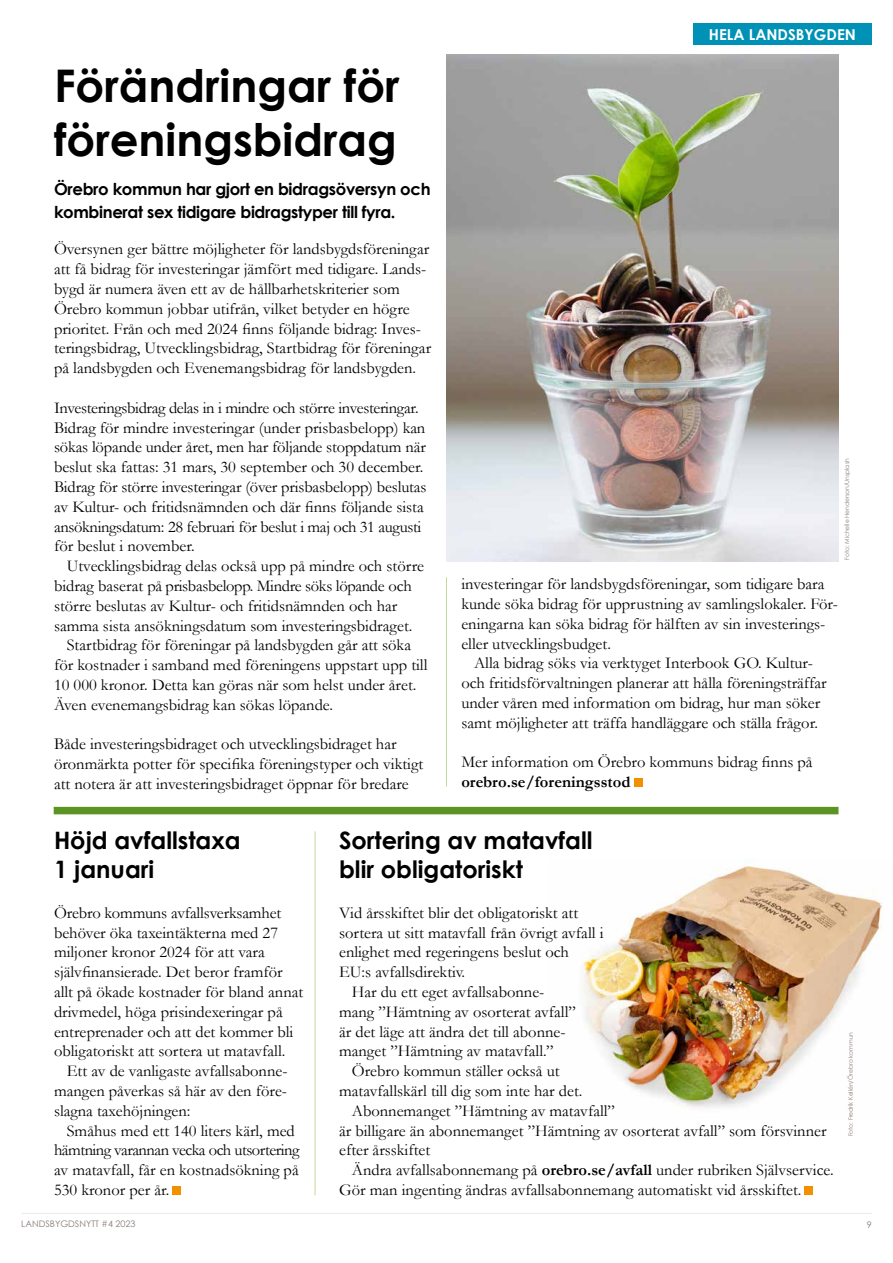
<style>
.page{position:relative;width:893px;height:1263px;background:#fff}
.page>*{position:absolute;margin:0;border:0;box-sizing:border-box;transform-origin:0 0}
.t1{font:700 45px/54px "Century Gothic";color:#000}
.t2{font:700 24px/28.8px "Century Gothic";color:#000}
.t3{font:16.5px/19.8px "Garamond";color:#000}
.t4{font:700 16.5px/22.5px "Century Gothic";letter-spacing:-.02em;color:#000}
.t5{font:16.5px/19.8px "Garamond";letter-spacing:-.02em;color:#000}
.t6{font:700 16.5px "Garamond";color:#000}
.t7{font:700 15px "Century Gothic";color:#fff}
.t8{font:9px "Century Gothic";color:#887c77}
.t9{font:6px "Century Gothic";color:#887c77}
.s1{font-weight:700}
</style>
<div class="page">
<hr style="left:21px;top:1213px;width:851px;height:1px;background:#eceae6">
<hr style="left:446px;top:577px;width:1px;height:210px;background:#c1da98">
<div style="left:634px;top:778px;width:9px;height:9px;background:#f39000"></div>
<div style="left:54px;top:807px;width:784px;height:7px;background:#5c9424"></div>
<hr style="left:315px;top:831px;width:1px;height:364px;background:#c1da98">
<div style="left:172px;top:1186px;width:9px;height:9px;background:#f39000"></div>
<div style="left:804px;top:1186px;width:9px;height:9px;background:#f39000"></div>
<div style="left:693px;top:23px;width:179px;height:22px;background:#0092b6"></div>
<img style="left:446px;top:54px;width:393px;height:507px">
<img style="left:582px;top:865px;width:301px;height:243px">
<p class="t1" style="left:54px;top:57px;width:347px">Förändringar för föreningsbidrag</p>
<p class="t4" style="left:54px;top:178px;width:378px">Örebro kommun har gjort en bidragsöversyn och kombinerat sex tidigare bidragstyper till fyra.</p>
<p class="t3" style="left:54px;top:239px;width:377px">Översynen ger bättre möjligheter för landsbygdsföreningar att få bidrag för investeringar jämfört med tidigare. Lands&shy;bygd är numera även ett av de hållbarhetskriterier som Örebro kommun jobbar utifrån, vilket betyder en högre</p>
<p class="t3" style="left:54px;top:318px;width:368px">prioritet. Från och med 2024 finns följande bidrag: Inves-</p>
<p class="t3" style="left:54px;top:338px;width:379px">teringsbidrag, Utvecklingsbidrag, Startbidrag för föreningar på landsbygden och Evenemangsbidrag för landsbygden.</p>
<p class="t3" style="left:54px;top:397px;width:374px">Investeringsbidrag delas in i mindre och större investeringar.<br>Bidrag för mindre investeringar (under prisbasbelopp) kan sökas löpande under året, men har följande stoppdatum när beslut ska fattas: 31 mars, 30 september och 30 december.<br>Bidrag för större investeringar (över prisbasbelopp) beslutas</p>
<p class="t3" style="left:54px;top:496px;width:371px">av Kultur- och fritidsnämnden och där finns följande sista</p>
<p class="t5" style="left:54px;top:516px;width:369px">ansökningsdatum: 28 februari för beslut i maj och 31 augusti för beslut i november.</p>
<p class="t3" style="left:54px;top:556px;width:372px;text-indent:13px">Utvecklingsbidrag delas också upp på mindre och större bidrag baserat på prisbasbelopp. Mindre söks löpande och större beslutas av Kultur- och fritidsnämnden och har samma sista ansökningsdatum som investeringsbidraget.</p>
<p class="t3" style="left:54px;top:635px;width:375px;text-indent:13px">Startbidrag för föreningar på landsbygden går att söka för kostnader i samband med föreningens uppstart upp till 10 000 kronor. Detta kan göras när som helst under året.<br>Även evenemangsbidrag kan sökas löpande.</p>
<p class="t3" style="left:54px;top:734px;width:344px">Både investeringsbidraget och utvecklingsbidraget har</p>
<p class="t3" style="left:54px;top:754px;width:371px">öronmärkta potter för specifika föreningstyper och viktigt</p>
<p class="t3" style="left:54px;top:774px;width:356px">att notera är att investeringsbidraget öppnar för bredare</p>
<p class="t7" style="left:709px;top:25px;width:148px">HELA LANDSBYGDEN</p>
<p class="t9" style="left:843px;top:560px;width:103px;rotate:-90deg">Foto: Micheile Henderson/Unsplash</p>
<p class="t3" style="left:461px;top:574px;width:365px">investeringar för landsbygdsföreningar, som tidigare bara</p>
<p class="t3" style="left:461px;top:594px;width:378px">kunde söka bidrag för upprustning av samlingslokaler. För&shy;eningarna kan söka bidrag för hälften av sin investerings-</p>
<p class="t3" style="left:461px;top:633px;width:151px">eller utvecklingsbudget.</p>
<p class="t3" style="left:461px;top:653px;width:367px;text-align:center">Alla bidrag söks via verktyget Interbook GO. Kultur&shy;och fritidsförvaltningen planerar att hålla föreningsträffar under våren med information om bidrag, hur man söker samt möjligheter att träffa handläggare och ställa frågor.</p>
<p class="t3" style="left:461px;top:752px;width:353px">Mer information om Örebro kommuns bidrag finns på</p>
<p class="t6" style="left:461px;top:772px;width:171px">orebro.se/foreningsstod</p>
<p class="t2" style="left:54px;top:826px;width:188px">Höjd avfallstaxa<br>1 januari</p>
<p class="t3" style="left:54px;top:902px;width:229px">Örebro kommuns avfallsverksamhet behöver öka taxeintäkterna med 27 miljoner kronor 2024 för att vara</p>
<p class="t3" style="left:54px;top:962px;width:230px">självfinansierade. Det beror framför</p>
<p class="t3" style="left:54px;top:982px;width:251px">allt på ökade kostnader för bland annat drivmedel, höga prisindexeringar på entreprenader och att det kommer bli obligatoriskt att sortera ut matavfall.</p>
<p class="t3" style="left:54px;top:1061px;width:235px;text-align:justify;text-indent:13px">Ett av de vanligaste avfallsabonne&shy;mangen påverkas så här av den före&shy;slagna taxehöjningen:</p>
<p class="t3" style="left:54px;top:1120px;width:247px;text-indent:13px">Småhus med ett 140 liters kärl, med hämtning varannan vecka och utsortering av matavfall, får en kostnadsökning på 530 kronor per år.</p>
<p class="t2" style="left:339px;top:826px;width:255px">Sortering av matavfall blir obligatoriskt</p>
<p class="t3" style="left:339px;top:902px;width:266px">Vid årsskiftet blir det obligatoriskt att sortera ut sitt matavfall från övrigt avfall i enlighet med regeringens beslut och EU:s avfallsdirektiv.</p>
<p class="t3" style="left:339px;top:982px;width:238px;text-indent:13px">Har du ett eget avfallsabonne&shy;mang ”Hämtning av osorterat avfall” är det läge att ändra det till abonne&shy;manget ”Hämtning av matavfall.”</p>
<p class="t3" style="left:339px;top:1061px;width:245px;text-indent:13px">Örebro kommun ställer också ut matavfallskärl till dig som inte har det.</p>
<p class="t3" style="left:339px;top:1100px;width:489px;text-indent:13px">Abonnemanget ”Hämtning av matavfall”<br>är billigare än abonnemanget ”Hämtning av osorterat avfall” som försvinner efter årsskiftet</p>
<p class="t3" style="left:339px;top:1160px;width:496px;text-indent:13px">Ändra avfallsabonnemang på <span class="s1">orebro.se/avfall</span> under rubriken Självservice.<br>Gör man ingenting ändras avfallsabonnemang automatiskt vid årsskiftet.</p>
<p class="t9" style="left:847px;top:1136px;width:106px;rotate:-90deg">Foto: Fredrik Kellén/Örebro kommun</p>
<p class="t8" style="left:21px;top:1218px;width:116px">LANDSBYGDSNYTT #4 2023</p>
<p class="t8" style="left:867px;top:1219px;width:6px">9</p>
</div>
